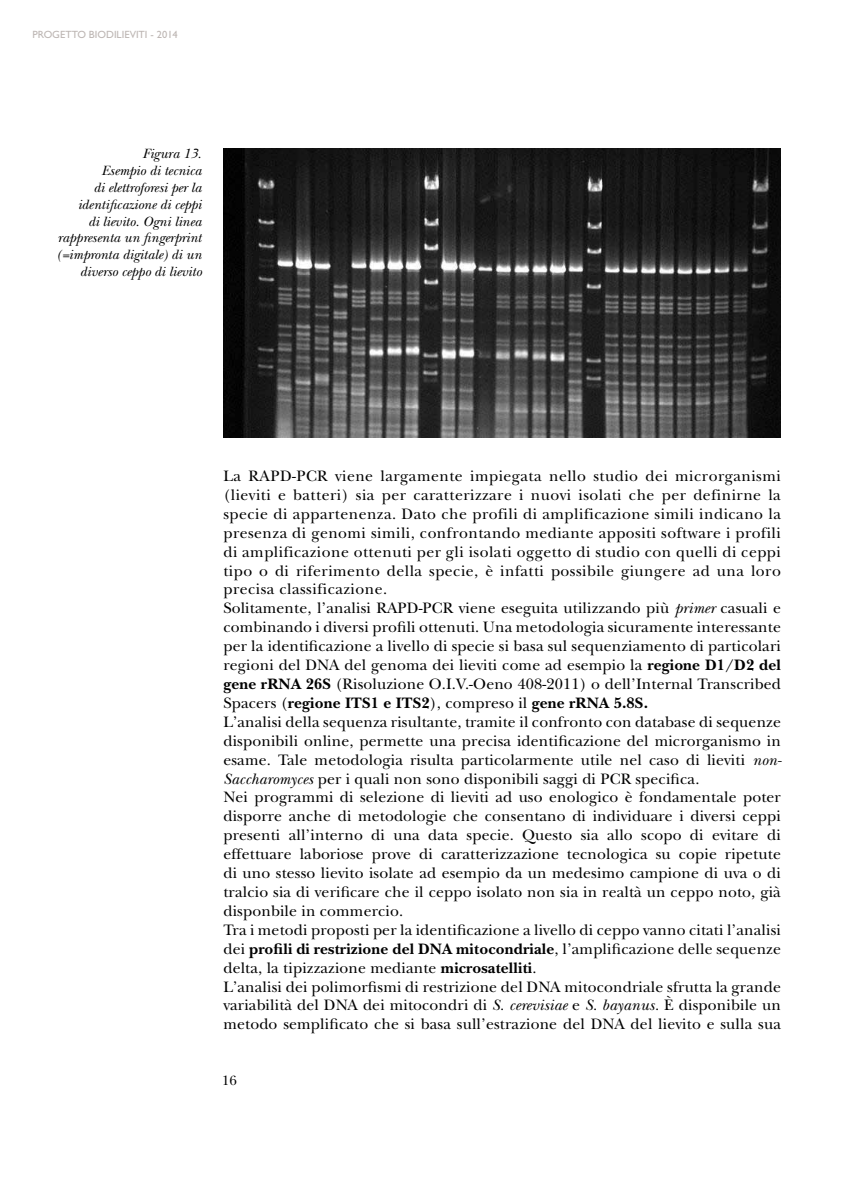
<style>
.page{position:relative;width:844px;height:1191px;background:#fff}
.page>*{position:absolute;margin:0;border:0;box-sizing:border-box;transform-origin:0 0}
.t1{font:15.75px/18.9px "New Baskerville Std";letter-spacing:.01em;color:#000}
.t2{font:italic 14px/16.8px "New Baskerville Std";color:#000;text-align:right}
.t3{font:14px "New Baskerville Std";color:#000}
.t4{font:10.5px "Gill Sans Std";color:#bdb6b3}
.s1{font-style:italic}
.s2{font-weight:700}
</style>
<div class="page">
<img style="left:223px;top:149px;width:557px;height:288px">
<p class="t4" style="left:33px;top:28px;width:147px">PROGETTO BIODILIEVITI - 2014</p>
<p class="t2" style="left:57px;top:146px;width:146px">Figura 13.<br>Esempio di tecnica<br>di elettroforesi per la identificazione di ceppi<br>di lievito. Ogni linea rappresenta un fingerprint (=impronta digitale) di un diverso ceppo di lievito</p>
<p class="t1" style="left:223px;top:466px;width:559px">La RAPD-PCR viene largamente impiegata nello studio dei microrganismi (lieviti e batteri) sia per caratterizzare i nuovi isolati che per definirne la specie di appartenenza. Dato che profili di amplificazione simili indicano la presenza di genomi simili, confrontando mediante appositi software i profili di amplificazione ottenuti per gli isolati oggetto di studio con quelli di ceppi tipo o di riferimento della specie, è infatti possibile giungere ad una loro precisa classificazione.<br>Solitamente, l’analisi RAPD-PCR viene eseguita utilizzando più <span class="s1">primer</span> casuali e combinando i diversi profili ottenuti. Una metodologia sicuramente interessante per la identificazione a livello di specie si basa sul sequenziamento di particolari regioni del DNA del genoma dei lieviti come ad esempio la <span class="s2">regione D1/D2 del gene rRNA 26S</span> (Risoluzione O.I.V.-Oeno 408-2011) o dell’Internal Transcribed Spacers (<span class="s2">regione ITS1 e ITS2</span>), compreso il <span class="s2">gene rRNA 5.8S.<br></span>L’analisi della sequenza risultante, tramite il confronto con database di sequenze disponibili online, permette una precisa identificazione del microrganismo in esame. Tale metodologia risulta particolarmente utile nel caso di lieviti <span class="s1">non-Saccharomyces</span> per i quali non sono disponibili saggi di PCR specifica.<br>Nei programmi di selezione di lieviti ad uso enologico è fondamentale poter disporre anche di metodologie che consentano di individuare i diversi ceppi presenti all’interno di una data specie. Questo sia allo scopo di evitare di effettuare laboriose prove di caratterizzazione tecnologica su copie ripetute di uno stesso lievito isolate ad esempio da un medesimo campione di uva o di tralcio sia di verificare che il ceppo isolato non sia in realtà un ceppo noto, già disponbile in commercio.<br>Tra i metodi proposti per la identificazione a livello di ceppo vanno citati l’analisi dei <span class="s2">profili di restrizione del DNA mitocondriale</span>, l’amplificazione delle sequenze delta, la tipizzazione mediante <span class="s2">microsatelliti</span>.<br>L’analisi dei polimorfismi di restrizione del DNA mitocondriale sfrutta la grande variabilità del DNA dei mitocondri di <span class="s1">S. cerevisiae</span> e <span class="s1">S. bayanus.</span> È disponibile un metodo semplificato che si basa sull’estrazione del DNA del lievito e sulla sua</p>
<p class="t3" style="left:222px;top:1072px;width:16px">16</p>
</div>
